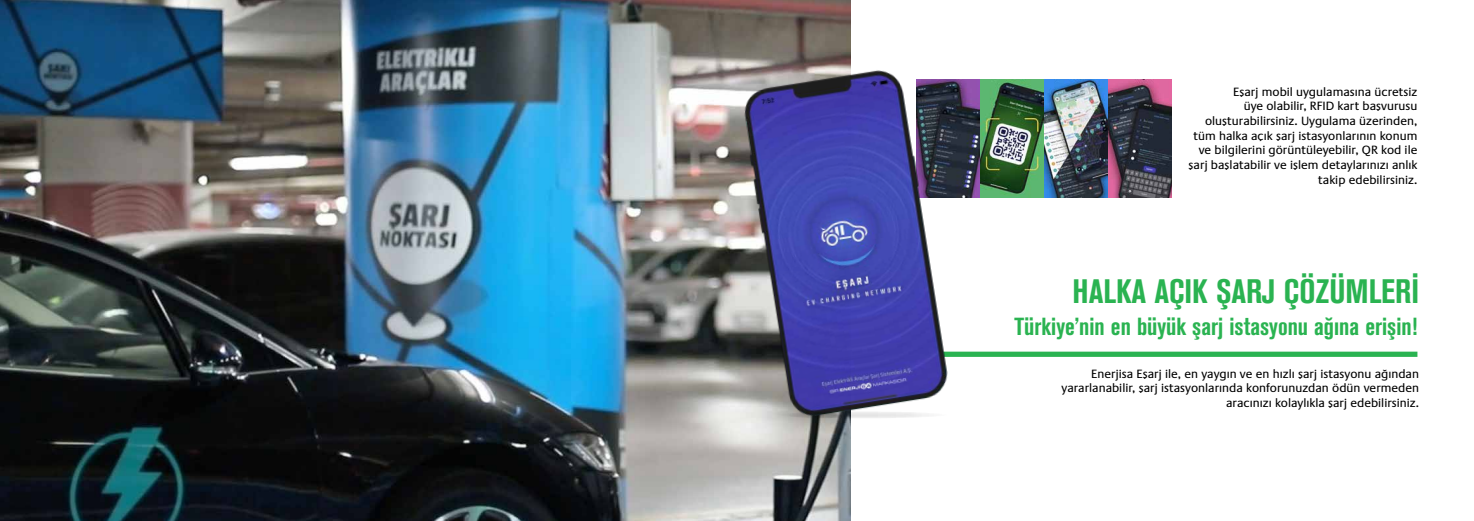
<style>
.page{position:relative;width:1474px;height:521px;background:#fff}
.page>*{position:absolute;margin:0;border:0;box-sizing:border-box;transform-origin:0 0}
.t1{font:33.6px "Akzidenz Grotesk BE Bol Cn Ti";color:#2ab351}
.t2{font:24.5px "Akzidenz Grotesk BE Bol Cn Ti";color:#2ab351}
.t3{font:12.25px/14.7px "Praxis Com";color:#000;text-align:right}
</style>
<div class="page">
<img style="left:0;top:0;width:851px;height:521px">
<div style="left:942px;top:352px;width:475px;height:5px;background:#2ab351"></div>
<img style="left:975px;top:79px;width:196px;height:119px">
<img style="left:708px;top:0;width:267px;height:446px">
<svg style="left:775px;top:411px;width:174px;height:7px"></svg>
<svg style="left:787px;top:411px;width:64px;height:7px"></svg>
<p class="t3" style="left:1188px;top:84px;width:230px">Eşarj mobil uygulamasına ücretsiz<br>üye olabilir, RFID kart başvurusu oluşturabilirsiniz. Uygulama üzerinden, tüm halka açık şarj istasyonlarının konum ve bilgilerini görüntüleyebilir, QR kod ile şarj başlatabilir ve işlem detaylarınızı anlık takip edebilirsiniz.</p>
<h1 class="t1" style="left:1072px;top:272px;width:348px">HALKA AÇIK ŞARJ ÇÖZÜMLERİ</h1>
<h2 class="t2" style="left:1014px;top:312px;width:404px">Türkiye’nin en büyük şarj istasyonu ağına erişin!</h2>
<p class="t3" style="left:1061px;top:366px;width:359px">Enerjisa Eşarj ile, en yaygın ve en hızlı şarj istasyonu ağından yararlanabilir, şarj istasyonlarında konforunuzdan ödün vermeden aracınızı kolaylıkla şarj edebilirsiniz.</p>
</div>
